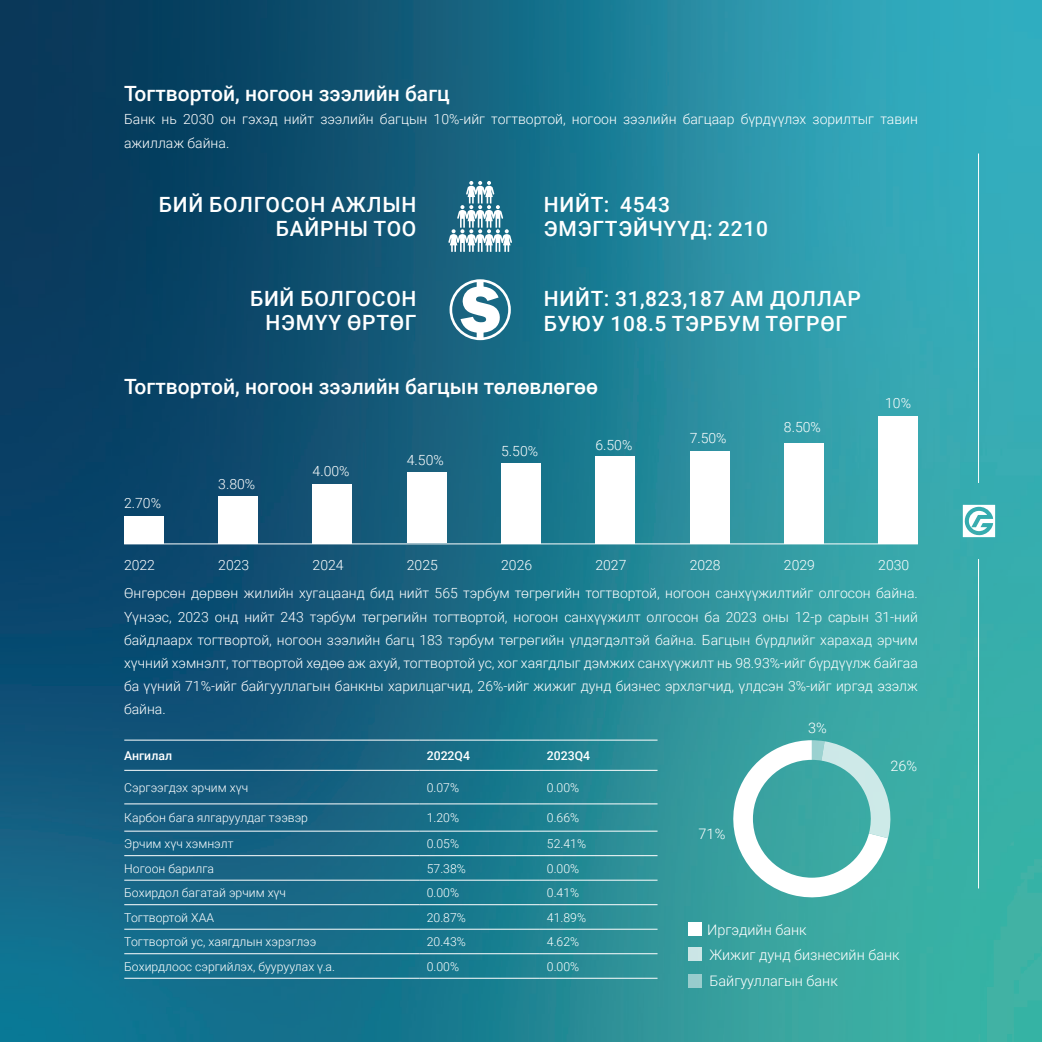
<style>
.page{position:relative;width:1042px;height:1042px;background:#fff}
.page>*{position:absolute;margin:0;border:0;box-sizing:border-box;transform-origin:0 0}
.t1{font:500 21px/24.5px "Roboto";letter-spacing:.03em;color:#fff}
.t2{font:500 21px "Roboto";color:#fff}
.t3{font:300 14.53px "Roboto";color:#fff}
.undsen_text{font:300 14px/23.1px "Roboto";color:#fff}
.undsen_text-2{font:300 12.25px "Roboto";color:#fff}
.undsen_text-3{font:500 12.25px "Roboto";color:#fff}
</style>
<div class="page">
<img style="left:0;top:0;width:1042px;height:1042px">
<svg style="left:963px;top:505px;width:32px;height:32px"></svg>
<hr style="left:978px;top:153px;width:1px;height:330px;background:#fff">
<hr style="left:978px;top:559px;width:1px;height:329px;background:#fff">
<hr style="left:124px;top:739px;width:296px;height:1px;background:#fff">
<hr style="left:420px;top:739px;width:120px;height:1px;background:#fff">
<hr style="left:540px;top:739px;width:117px;height:1px;background:#fff">
<hr style="left:124px;top:770px;width:296px;height:1px;background:#fff">
<hr style="left:420px;top:770px;width:120px;height:1px;background:#fff">
<hr style="left:540px;top:770px;width:117px;height:1px;background:#fff">
<hr style="left:124px;top:803px;width:296px;height:1px;background:#fff">
<hr style="left:420px;top:803px;width:120px;height:1px;background:#fff">
<hr style="left:540px;top:803px;width:117px;height:1px;background:#fff">
<hr style="left:124px;top:831px;width:296px;height:1px;background:#fff">
<hr style="left:420px;top:831px;width:120px;height:1px;background:#fff">
<hr style="left:540px;top:831px;width:117px;height:1px;background:#fff">
<hr style="left:124px;top:855px;width:296px;height:1px;background:#fff">
<hr style="left:420px;top:855px;width:120px;height:1px;background:#fff">
<hr style="left:540px;top:855px;width:117px;height:1px;background:#fff">
<hr style="left:124px;top:880px;width:296px;height:1px;background:#fff">
<hr style="left:420px;top:880px;width:120px;height:1px;background:#fff">
<hr style="left:540px;top:880px;width:117px;height:1px;background:#fff">
<hr style="left:124px;top:904px;width:296px;height:1px;background:#fff">
<hr style="left:420px;top:904px;width:120px;height:1px;background:#fff">
<hr style="left:540px;top:904px;width:117px;height:1px;background:#fff">
<hr style="left:124px;top:929px;width:296px;height:1px;background:#fff">
<hr style="left:420px;top:929px;width:120px;height:1px;background:#fff">
<hr style="left:540px;top:929px;width:117px;height:1px;background:#fff">
<hr style="left:124px;top:953px;width:296px;height:1px;background:#fff">
<hr style="left:420px;top:953px;width:120px;height:1px;background:#fff">
<hr style="left:540px;top:953px;width:117px;height:1px;background:#fff">
<hr style="left:124px;top:978px;width:296px;height:1px;background:#fff">
<hr style="left:420px;top:978px;width:120px;height:1px;background:#fff">
<hr style="left:540px;top:978px;width:117px;height:1px;background:#fff">
<hr style="left:124px;top:543px;width:794px;height:1px;background:#fff">
<div style="left:124px;top:516px;width:40px;height:27px;background:#fff"></div>
<div style="left:218px;top:495px;width:40px;height:48px;background:#fff"></div>
<div style="left:313px;top:484px;width:39px;height:59px;background:#fff"></div>
<div style="left:407px;top:472px;width:39px;height:71px;background:#fff"></div>
<div style="left:501px;top:463px;width:40px;height:80px;background:#fff"></div>
<div style="left:595px;top:456px;width:40px;height:87px;background:#fff"></div>
<div style="left:690px;top:451px;width:39px;height:92px;background:#fff"></div>
<div style="left:784px;top:443px;width:39px;height:100px;background:#fff"></div>
<div style="left:878px;top:416px;width:40px;height:127px;background:#fff"></div>
<svg style="left:725px;top:740px;width:167px;height:165px"></svg>
<div style="left:689px;top:922px;width:13px;height:13px;background:#fff"></div>
<div style="left:689px;top:948px;width:13px;height:13px;background:#cbe5e6"></div>
<div style="left:689px;top:974px;width:13px;height:13px;background:#98cccd"></div>
<svg style="left:448px;top:181px;width:64px;height:71px"></svg>
<svg style="left:449px;top:279px;width:62px;height:61px"></svg>
<p class="t2" style="left:124px;top:79px;width:327px">Тогтвортой, ногоон зээлийн багц</p>
<p class="undsen_text" style="left:124px;top:107px;width:795px">Банк нь 2030 он гэхэд нийт зээлийн багцын 10%-ийг тогтвортой, ногоон зээлийн багцаар бүрдүүлэх зорилтыг тавин ажиллаж байна.</p>
<p class="t1" style="left:159px;top:191px;width:259px">БИЙ БОЛГОСОН АЖЛЫН</p>
<p class="t1" style="left:276px;top:216px;width:142px">БАЙРНЫ ТОО</p>
<p class="t1" style="left:250px;top:285px;width:168px">БИЙ БОЛГОСОН</p>
<p class="t1" style="left:265px;top:309px;width:152px">НЭМҮҮ ӨРТӨГ</p>
<p class="t1" style="left:544px;top:191px;width:128px">НИЙТ: 4543</p>
<p class="t1" style="left:544px;top:216px;width:226px">ЭМЭГТЭЙЧҮҮД: 2210</p>
<p class="t1" style="left:544px;top:286px;width:318px">НИЙТ: 31,823,187 АМ ДОЛЛАР<br>БУЮУ 108.5 ТЭРБУМ ТӨГРӨГ</p>
<p class="t2" style="left:124px;top:372px;width:475px">Тогтвортой, ногоон зээлийн багцын төлөвлөгөө</p>
<p class="undsen_text" style="left:124px;top:490px;width:38px">2.70%</p>
<p class="undsen_text" style="left:218px;top:472px;width:38px">3.80%</p>
<p class="undsen_text" style="left:313px;top:459px;width:38px">4.00%</p>
<p class="undsen_text" style="left:407px;top:448px;width:38px">4.50%</p>
<p class="undsen_text" style="left:501px;top:439px;width:38px">5.50%</p>
<p class="undsen_text" style="left:595px;top:433px;width:38px">6.50%</p>
<p class="undsen_text" style="left:690px;top:425px;width:38px">7.50%</p>
<p class="undsen_text" style="left:784px;top:415px;width:38px">8.50%</p>
<p class="undsen_text" style="left:885px;top:391px;width:27px">10%</p>
<p class="undsen_text" style="left:124px;top:553px;width:33px">2022</p>
<p class="undsen_text" style="left:218px;top:553px;width:33px">2023</p>
<p class="undsen_text" style="left:313px;top:553px;width:33px">2024</p>
<p class="undsen_text" style="left:407px;top:553px;width:33px">2025</p>
<p class="undsen_text" style="left:501px;top:553px;width:33px">2026</p>
<p class="undsen_text" style="left:595px;top:553px;width:33px">2027</p>
<p class="undsen_text" style="left:690px;top:553px;width:33px">2028</p>
<p class="undsen_text" style="left:784px;top:553px;width:33px">2029</p>
<p class="undsen_text" style="left:878px;top:553px;width:33px">2030</p>
<p class="undsen_text" style="left:124px;top:581px;width:795px;text-align:justify">Өнгөрсөн дөрвөн жилийн хугацаанд бид нийт 565 тэрбум төгрөгийн тогтвортой, ногоон санхүүжилтийг олгосон байна.<br>Үүнээс, 2023 онд нийт 243 тэрбум төгрөгийн тогтвортой, ногоон санхүүжилт олгосон ба 2023 оны 12-р сарын 31-ний байдлаарх тогтвортой, ногоон зээлийн багц 183 тэрбум төгрөгийн үлдэгдэлтэй байна. Багцын бүрдлийг харахад эрчим хүчний хэмнэлт, тогтвортой хөдөө аж ахуй, тогтвортой ус, хог хаягдлыг дэмжих санхүүжилт нь 98.93%-ийг бүрдүүлж байгаа ба үүний 71%-ийг байгууллагын банкны харилцагчид, 26%-ийг жижиг дунд бизнес эрхлэгчид, үлдсэн 3%-ийг иргэд эзэлж байна.</p>
<p class="undsen_text-3" style="left:124px;top:747px;width:49px">Ангилал</p>
<p class="undsen_text-3" style="left:427px;top:747px;width:45px">2022Q4</p>
<p class="undsen_text-3" style="left:547px;top:747px;width:45px">2023Q4</p>
<p class="undsen_text-2" style="left:124px;top:779px;width:125px">Сэргээгдэх эрчим хүч</p>
<p class="undsen_text-2" style="left:427px;top:779px;width:34px">0.07%</p>
<p class="undsen_text-2" style="left:547px;top:779px;width:34px">0.00%</p>
<p class="undsen_text-2" style="left:124px;top:809px;width:185px">Карбон бага ялгаруулдаг тээвэр</p>
<p class="undsen_text-2" style="left:427px;top:809px;width:34px">1.20%</p>
<p class="undsen_text-2" style="left:547px;top:809px;width:34px">0.66%</p>
<p class="undsen_text-2" style="left:124px;top:835px;width:111px">Эрчим хүч хэмнэлт</p>
<p class="undsen_text-2" style="left:427px;top:835px;width:34px">0.05%</p>
<p class="undsen_text-2" style="left:547px;top:835px;width:41px">52.41%</p>
<p class="undsen_text-2" style="left:124px;top:859px;width:91px">Ногоон барилга</p>
<p class="undsen_text-2" style="left:427px;top:859px;width:41px">57.38%</p>
<p class="undsen_text-2" style="left:547px;top:859px;width:34px">0.00%</p>
<p class="undsen_text-2" style="left:124px;top:884px;width:163px">Бохирдол багатай эрчим хүч</p>
<p class="undsen_text-2" style="left:427px;top:884px;width:34px">0.00%</p>
<p class="undsen_text-2" style="left:547px;top:884px;width:34px">0.41%</p>
<p class="undsen_text-2" style="left:124px;top:908px;width:91px">Тогтвортой ХАА</p>
<p class="undsen_text-2" style="left:427px;top:908px;width:41px">20.87%</p>
<p class="undsen_text-2" style="left:547px;top:908px;width:41px">41.89%</p>
<p class="undsen_text-2" style="left:124px;top:933px;width:194px">Тогтвортой ус, хаягдлын хэрэглээ</p>
<p class="undsen_text-2" style="left:427px;top:933px;width:41px">20.43%</p>
<p class="undsen_text-2" style="left:547px;top:933px;width:34px">4.62%</p>
<p class="undsen_text-2" style="left:124px;top:957px;width:212px">Бохирдлоос сэргийлэх, бууруулах ү.а.</p>
<p class="undsen_text-2" style="left:427px;top:957px;width:34px">0.00%</p>
<p class="undsen_text-2" style="left:547px;top:957px;width:34px">0.00%</p>
<p class="t3" style="left:698px;top:823px;width:28px">71%</p>
<p class="t3" style="left:808px;top:717px;width:20px">3%</p>
<p class="t3" style="left:707px;top:919px;width:101px">Иргэдийн банк</p>
<p class="t3" style="left:890px;top:756px;width:28px">26%</p>
<p class="t3" style="left:709px;top:944px;width:192px">Жижиг дунд бизнесийн банк</p>
<p class="t3" style="left:709px;top:971px;width:130px">Байгууллагын банк</p>
</div>
